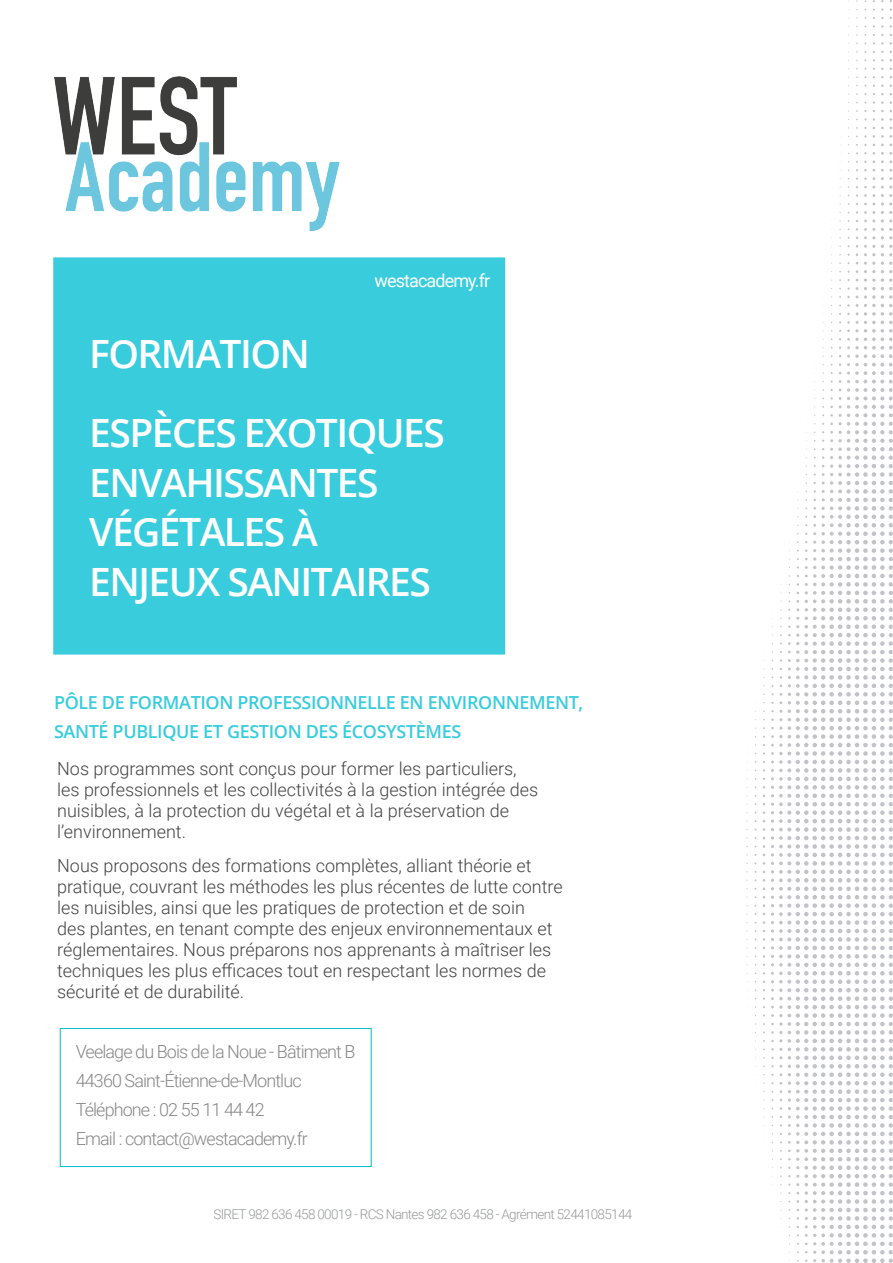
<style>
.page{position:relative;width:893px;height:1263px;background:#fff}
.page>*{position:absolute;margin:0;border:0;box-sizing:border-box;transform-origin:0 0}
.Main_Heading{font:600 39px/49.5px "Open Sans";letter-spacing:-.04em;color:#fff}
.Paragraphe_Conqueris{font:300 18px/21px "Roboto";color:#434343}
.Paragraphe_Conqueris-2{font:300 18px "Roboto";letter-spacing:-.05em;color:#888787}
.Main_Copy{font:600 18px/28.5px "Open Sans";letter-spacing:-.02em;color:#38ccdd}
.Paragraphe_Conqueris-3{font:18px "Roboto";letter-spacing:-.05em;color:#fff}
.Paragraphe_Conqueris-4{font:300 13.5px "Roboto";letter-spacing:-.05em;color:#989999}
</style>
<div class="page">
<div style="left:53px;top:257px;width:452px;height:397px;background:#38ccdd;border:2px solid #38ccdd"></div>
<svg style="left:763px;top:879px;width:2px;height:11px"></svg>
<svg style="left:763px;top:862px;width:2px;height:11px"></svg>
<svg style="left:771px;top:338px;width:85px;height:925px"></svg>
<svg style="left:847px;top:321px;width:9px;height:11px"></svg>
<svg style="left:847px;top:304px;width:9px;height:11px"></svg>
<svg style="left:856px;top:245px;width:2px;height:11px"></svg>
<svg style="left:864px;top:245px;width:11px;height:11px"></svg>
<svg style="left:864px;top:228px;width:11px;height:11px"></svg>
<svg style="left:864px;top:211px;width:11px;height:11px"></svg>
<svg style="left:864px;top:203px;width:11px;height:2px"></svg>
<svg style="left:864px;top:194px;width:11px;height:3px"></svg>
<svg style="left:864px;top:186px;width:11px;height:2px"></svg>
<svg style="left:864px;top:169px;width:11px;height:11px"></svg>
<svg style="left:873px;top:152px;width:2px;height:11px"></svg>
<svg style="left:856px;top:262px;width:37px;height:1001px"></svg>
<svg style="left:881px;top:245px;width:11px;height:11px"></svg>
<svg style="left:881px;top:228px;width:11px;height:11px"></svg>
<svg style="left:881px;top:186px;width:11px;height:36px"></svg>
<svg style="left:881px;top:169px;width:11px;height:11px"></svg>
<svg style="left:881px;top:152px;width:11px;height:11px"></svg>
<svg style="left:881px;top:135px;width:11px;height:11px"></svg>
<svg style="left:881px;top:127px;width:11px;height:2px"></svg>
<svg style="left:881px;top:118px;width:11px;height:3px"></svg>
<svg style="left:881px;top:110px;width:11px;height:2px"></svg>
<svg style="left:881px;top:101px;width:11px;height:3px"></svg>
<svg style="left:881px;top:93px;width:11px;height:2px"></svg>
<div style="left:60px;top:1028px;width:312px;height:139px;border:1px solid #0dbcd2"></div>
<img style="left:55px;top:77px;width:285px;height:153px">
<p class="Main_Heading" style="left:89px;top:328px;width:222px">FORMATION</p>
<p class="Paragraphe_Conqueris-3" style="left:374px;top:268px;width:117px">westacademy.fr</p>
<p class="Main_Heading" style="left:89px;top:408px;width:357px">ESPÈCES EXOTIQUES<br>ENVAHISSANTES<br>VÉGÉTALES À<br>ENJEUX SANITAIRES</p>
<p class="Main_Copy" style="left:54px;top:688px;width:531px">PÔLE DE FORMATION PROFESSIONNELLE EN ENVIRONNEMENT,<br>SANTÉ PUBLIQUE ET GESTION DES ÉCOSYSTÈMES</p>
<p class="Paragraphe_Conqueris" style="left:57px;top:757px;width:483px">Nos programmes sont conçus pour former les particuliers, les professionnels et les collectivités à la gestion intégrée des nuisibles, à la protection du végétal et à la préservation de l’environnement.</p>
<p class="Paragraphe_Conqueris" style="left:57px;top:854px;width:507px">Nous proposons des formations complètes, alliant théorie et pratique, couvrant les méthodes les plus récentes de lutte contre les nuisibles, ainsi que les pratiques de protection et de soin<br>des plantes, en tenant compte des enjeux environnementaux et réglementaires. Nous préparons nos apprenants à maîtriser les techniques les plus efficaces tout en respectant les normes de sécurité et de durabilité.</p>
<p class="Paragraphe_Conqueris-2" style="left:76px;top:1038px;width:281px">Veelage du Bois de la Noue - Bâtiment B</p>
<p class="Paragraphe_Conqueris-2" style="left:76px;top:1068px;width:227px">44360 Saint-Étienne-de-Montluc</p>
<p class="Paragraphe_Conqueris-2" style="left:76px;top:1097px;width:190px">Téléphone : 02 55 11 44 42</p>
<p class="Paragraphe_Conqueris-2" style="left:76px;top:1126px;width:233px">Email : contact@westacademy.fr</p>
<p class="Paragraphe_Conqueris-4" style="left:213px;top:1205px;width:420px">SIRET 982 636 458 00019 - RCS Nantes 982 636 458 - Agrément 52441085144</p>
</div>
